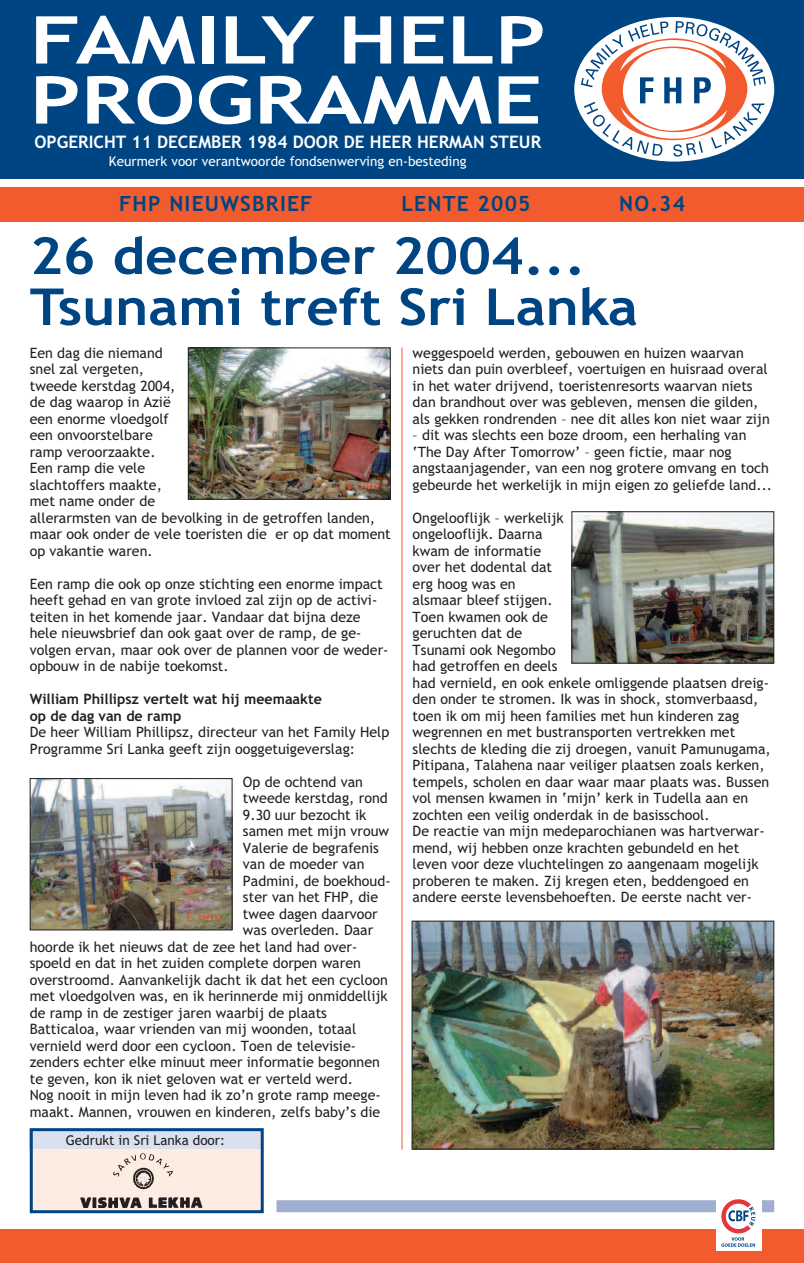
<style>
.page{position:relative;width:804px;height:1263px;background:#fff}
.page>*{position:absolute;margin:0;border:0;box-sizing:border-box;transform-origin:0 0}
.t1{font:700 66px/60px "Trebuchet MS";color:#fff;scale:1.32 1}
.t2{font:700 51px/51px "Trebuchet MS";color:#004583;scale:1.1 1}
.t3{font:700 21px "Trebuchet MS";letter-spacing:.06em;color:#004583}
.t4{font:700 17.25px "Trebuchet MS";color:#fff}
.t5{font:14.25px/16.5px "Trebuchet MS";color:#231f20}
.t6{font:700 14.25px/16.5px "Trebuchet MS";color:#231f20}
.t7{font:13.5px "Trebuchet MS";color:#fff}
.t8{font:13.5px "Trebuchet MS";color:#231f20}
</style>
<div class="page">
<div style="left:0;top:1229px;width:804px;height:34px;background:#f15b2e"></div>
<div style="left:0;top:0;width:804px;height:179px;background:#004583"></div>
<div style="left:574px;top:17px;width:200px;height:145px;background:#fff;border-radius:50%"></div>
<svg style="left:581px;top:21px;width:185px;height:136px"></svg>
<div style="left:0;top:187px;width:804px;height:34px;background:#f15b2e"></div>
<hr style="left:401px;top:347px;width:1px;height:802px;background:#f15b2e">
<div style="left:276px;top:1200px;width:498px;height:12px;background:#a0aecf"></div>
<div style="left:715px;top:1196px;width:46px;height:55px;background:#fff"></div>
<svg style="left:721px;top:1199px;width:34px;height:48px"></svg>
<img style="left:190px;top:349px;width:198px;height:149px">
<div style="left:188px;top:347px;width:202px;height:153px;border:1px solid #231f20"></div>
<img style="left:32px;top:780px;width:198px;height:148px">
<div style="left:30px;top:778px;width:202px;height:152px;border:1px solid #231f20"></div>
<img style="left:573px;top:513px;width:199px;height:148px">
<div style="left:571px;top:511px;width:203px;height:152px;border:1px solid #231f20"></div>
<img style="left:413px;top:923px;width:359px;height:224px">
<div style="left:411px;top:921px;width:363px;height:228px;border:1px solid #231f20"></div>
<div style="left:30px;top:1129px;width:231px;height:21px;background:#dae0ed"></div>
<div style="left:30px;top:1150px;width:230px;height:62px;background:#fdece2"></div>
<img style="left:80px;top:1153px;width:123px;height:56px">
<div style="left:30px;top:1128px;width:234px;height:85px;border:3px solid #004583"></div>
<h1 class="t1" style="left:30px;top:11px;width:392px">FAMILY HELP<br>PROGRAMME</h1>
<p class="t4" style="left:35px;top:132px;width:508px">OPGERICHT 11 DECEMBER 1984 DOOR DE HEER HERMAN STEUR</p>
<p class="t7" style="left:109px;top:153px;width:359px">Keurmerk voor verantwoorde fondsenwerving en-besteding</p>
<h3 class="t3" style="left:119px;top:192px;width:195px">FHP NIEUWSBRIEF</h3>
<h3 class="t3" style="left:401px;top:192px;width:131px">LENTE 2005</h3>
<h3 class="t3" style="left:619px;top:192px;width:68px">NO.34</h3>
<h2 class="t2" style="left:30px;top:231px;width:554px">26 december 2004...<br>Tsunami treft Sri Lanka</h2>
<p class="t5" style="left:30px;top:344px;width:362px">Een dag die niemand<br>snel zal vergeten,<br>tweede kerstdag 2004,<br>de dag waarop in Azië<br>een enorme vloedgolf<br>een onvoorstelbare<br>ramp veroorzaakte.<br>Een ramp die vele<br>slachtoffers maakte,<br>met name onder de<br>allerarmsten van de bevolking in de getroffen landen, maar ook onder de vele toeristen die er op dat moment op vakantie waren.</p>
<p class="t5" style="left:30px;top:575px;width:360px">Een ramp die ook op onze stichting een enorme impact heeft gehad en van grote invloed zal zijn op de activi&shy;teiten in het komende jaar. Vandaar dat bijna deze hele nieuwsbrief dan ook gaat over de ramp, de ge&shy;volgen ervan, maar ook over de plannen voor de weder&shy;opbouw in de nabije toekomst.</p>
<p class="t6" style="left:30px;top:691px;width:293px">William Phillipsz vertelt wat hij meemaakte op de dag van de ramp</p>
<p class="t5" style="left:30px;top:724px;width:361px">De heer William Phillipsz, directeur van het Family Help<br>Programme Sri Lanka geeft zijn ooggetuigeverslag:</p>
<p class="t5" style="left:243px;top:773px;width:121px">Op de ochtend van</p>
<p class="t5" style="left:243px;top:790px;width:146px">tweede kerstdag, rond</p>
<p class="t5" style="left:243px;top:806px;width:125px">9.30 uur bezocht ik</p>
<p class="t5" style="left:243px;top:823px;width:148px">samen met mijn vrouw</p>
<p class="t5" style="left:243px;top:839px;width:138px">Valerie de begrafenis</p>
<p class="t5" style="left:243px;top:856px;width:123px">van de moeder van</p>
<p class="t5" style="left:243px;top:872px;width:149px">Padmini, de boekhoud-</p>
<p class="t5" style="left:243px;top:889px;width:137px">ster van het FHP, die</p>
<p class="t5" style="left:243px;top:905px;width:136px">twee dagen daarvoor</p>
<p class="t5" style="left:243px;top:922px;width:132px">was overleden. Daar</p>
<p class="t5" style="left:30px;top:938px;width:329px">hoorde ik het nieuws dat de zee het land had over-</p>
<p class="t5" style="left:30px;top:955px;width:332px">spoeld en dat in het zuiden complete dorpen waren</p>
<p class="t5" style="left:30px;top:971px;width:359px">overstroomd. Aanvankelijk dacht ik dat het een cycloon</p>
<p class="t5" style="left:30px;top:988px;width:359px">met vloedgolven was, en ik herinnerde mij onmiddellijk</p>
<p class="t5" style="left:30px;top:1004px;width:299px">de ramp in de zestiger jaren waarbij de plaats</p>
<p class="t5" style="left:30px;top:1021px;width:328px">Batticaloa, waar vrienden van mij woonden, totaal</p>
<p class="t5" style="left:30px;top:1037px;width:328px">vernield werd door een cycloon. Toen de televisie-</p>
<p class="t5" style="left:30px;top:1054px;width:352px">zenders echter elke minuut meer informatie begonnen</p>
<p class="t5" style="left:30px;top:1070px;width:325px">te geven, kon ik niet geloven wat er verteld werd.</p>
<p class="t5" style="left:30px;top:1087px;width:352px">Nog nooit in mijn leven had ik zo’n grote ramp meege-</p>
<p class="t5" style="left:30px;top:1103px;width:352px">maakt. Mannen, vrouwen en kinderen, zelfs baby’s die</p>
<p class="t5" style="left:412px;top:344px;width:359px">weggespoeld werden, gebouwen en huizen waarvan niets dan puin overbleef, voertuigen en huisraad overal in het water drijvend, toeristenresorts waarvan niets dan brandhout over was gebleven, mensen die gilden, als gekken rondrenden – nee dit alles kon niet waar zijn</p>
<p class="t5" style="left:412px;top:427px;width:361px">– dit was slechts een boze droom, een herhaling van ‘The Day After Tomorrow’ – geen fictie, maar nog angstaanjagender, van een nog grotere omvang en toch gebeurde het werkelijk in mijn eigen zo geliefde land...</p>
<p class="t5" style="left:412px;top:509px;width:359px">Ongelooflijk – werkelijk<br>ongelooflijk. Daarna<br>kwam de informatie<br>over het dodental dat<br>erg hoog was en<br>alsmaar bleef stijgen.<br>Toen kwamen ook de<br>geruchten dat de<br>Tsunami ook Negombo<br>had getroffen en deels<br>had vernield, en ook enkele omliggende plaatsen dreig&shy;den onder te stromen. Ik was in shock, stomverbaasd, toen ik om mij heen families met hun kinderen zag wegrennen en met bustransporten vertrekken met slechts de kleding die zij droegen, vanuit Pamunugama, Pitipana, Talahena naar veiliger plaatsen zoals kerken, tempels, scholen en daar waar maar plaats was. Bussen vol mensen kwamen in ‘mijn’ kerk in Tudella aan en zochten een veilig onderdak in de basisschool.<br>De reactie van mijn medeparochianen was hartverwar&shy;mend, wij hebben onze krachten gebundeld en het leven voor deze vluchtelingen zo aangenaam mogelijk proberen te maken. Zij kregen eten, beddengoed en andere eerste levensbehoeften. De eerste nacht ver-</p>
<p class="t8" style="left:66px;top:1132px;width:161px">Gedrukt in Sri Lanka door:</p>
</div>
